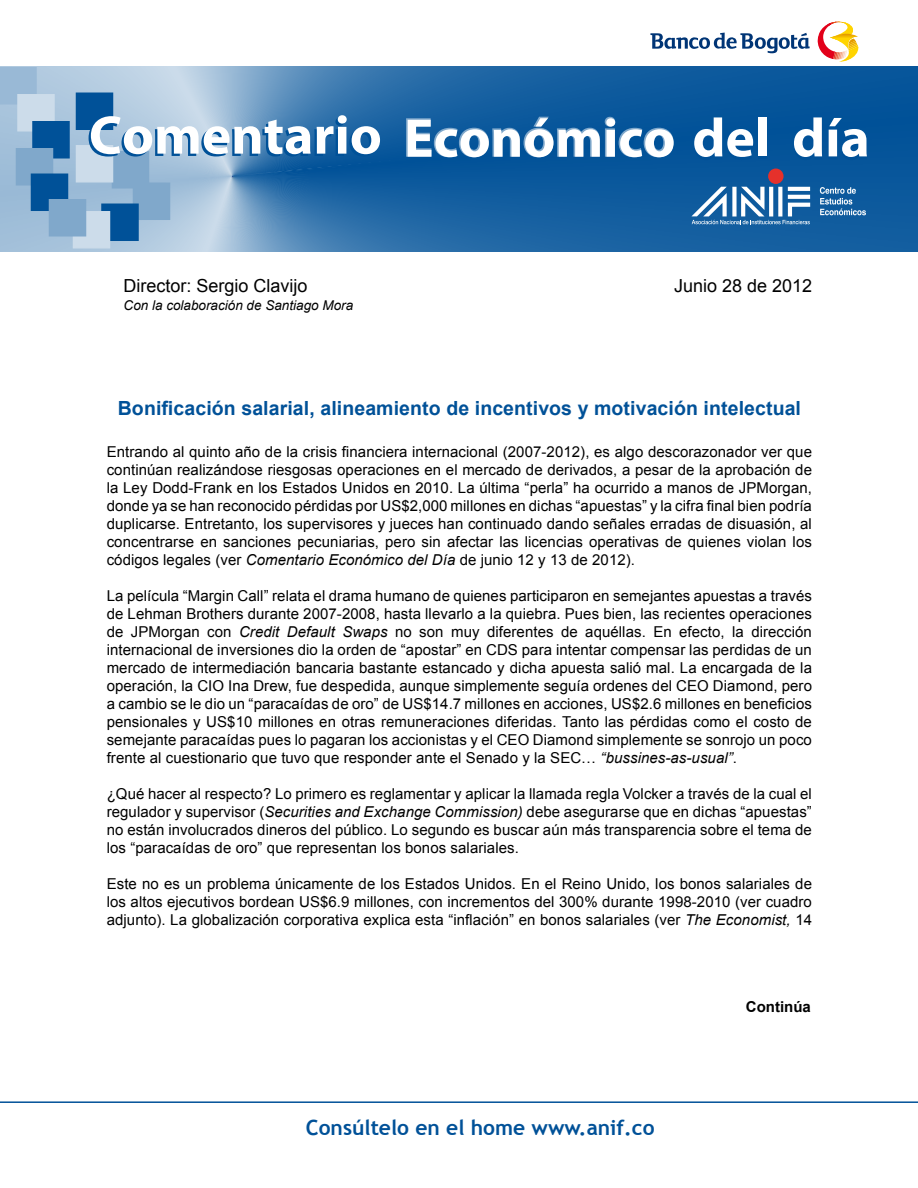
<style>
.page{position:relative;width:918px;height:1188px;background:#fff}
.page>*{position:absolute;margin:0;border:0;box-sizing:border-box;transform-origin:0 0}
.t1{font:700 21px "Trebuchet MS";color:#005198}
.t2{font:700 19.5px "Arial";letter-spacing:.005em;color:#005198}
.t3{font:18px "Arial";color:#000}
.t4{font:15px/18px "Arial";letter-spacing:.005em;color:#000;text-align:justify}
.t5{font:700 15px "Arial";color:#000}
.t6{font:italic 13.5px "Arial";color:#000}
.s1{font-style:italic}
</style>
<div class="page">
<hr style="left:0;top:1101px;width:918px;height:2px;background:#005198">
<svg style="left:0;top:22px;width:918px;height:229px"></svg>
<p class="t3" style="left:124px;top:274px;width:186px">Director: Sergio Clavijo</p>
<p class="t6" style="left:124px;top:297px;width:231px">Con la colaboración de Santiago Mora</p>
<p class="t3" style="left:674px;top:274px;width:140px">Junio 28 de 2012</p>
<h2 class="t2" style="left:118px;top:396px;width:685px">Bonificación salarial, alineamiento de incentivos y motivación intelectual</h2>
<p class="t4" style="left:107px;top:443px;width:707px">Entrando al quinto año de la crisis financiera internacional (2007-2012), es algo descorazonador ver que continúan realizándose riesgosas operaciones en el mercado de derivados, a pesar de la aprobación de la Ley Dodd-Frank en los Estados Unidos en 2010. La última “perla” ha ocurrido a manos de JPMorgan, donde ya se han reconocido pérdidas por US$2,000 millones en dichas “apuestas” y la cifra final bien podría duplicarse. Entretanto, los supervisores y jueces han continuado dando señales erradas de disuasión, al concentrarse en sanciones pecuniarias, pero sin afectar las licencias operativas de quienes violan los códigos legales (ver <span class="s1">Comentario Económico del Día</span> de junio 12 y 13 de 2012).</p>
<p class="t4" style="left:107px;top:587px;width:707px">La película “Margin Call” relata el drama humano de quienes participaron en semejantes apuestas a través de Lehman Brothers durante 2007-2008, hasta llevarlo a la quiebra. Pues bien, las recientes operaciones de JPMorgan con <span class="s1">Credit Default Swaps</span> no son muy diferentes de aquéllas. En efecto, la dirección internacional de inversiones dio la orden de “apostar” en CDS para intentar compensar las perdidas de un mercado de intermediación bancaria bastante estancado y dicha apuesta salió mal. La encargada de la operación, la CIO Ina Drew, fue despedida, aunque simplemente seguía ordenes del CEO Diamond, pero a cambio se le dio un “paracaídas de oro” de US$14.7 millones en acciones, US$2.6 millones en beneficios pensionales y US$10 millones en otras remuneraciones diferidas. Tanto las pérdidas como el costo de semejante paracaídas pues lo pagaran los accionistas y el CEO Diamond simplemente se sonrojo un poco frente al cuestionario que tuvo que responder ante el Senado y la SEC… <span class="s1">“bussines-as-usual”</span>.</p>
<p class="t4" style="left:107px;top:785px;width:707px">¿Qué hacer al respecto? Lo primero es reglamentar y aplicar la llamada regla Volcker a través de la cual el regulador y supervisor (<span class="s1">Securities and Exchange Commission)</span> debe asegurarse que en dichas “apuestas” no están involucrados dineros del público. Lo segundo es buscar aún más transparencia sobre el tema de los “paracaídas de oro” que representan los bonos salariales.</p>
<p class="t4" style="left:107px;top:875px;width:707px">Este no es un problema únicamente de los Estados Unidos. En el Reino Unido, los bonos salariales de los altos ejecutivos bordean US$6.9 millones, con incrementos del 300% durante 1998-2010 (ver cuadro adjunto). La globalización corporativa explica esta “inflación” en bonos salariales (ver <span class="s1">The Economist,</span> 14</p>
<h1 class="t1" style="left:306px;top:1114px;width:350px">Consúltelo en el home www.anif.co</h1>
<p class="t5" style="left:746px;top:997px;width:66px">Continúa</p>
</div>
